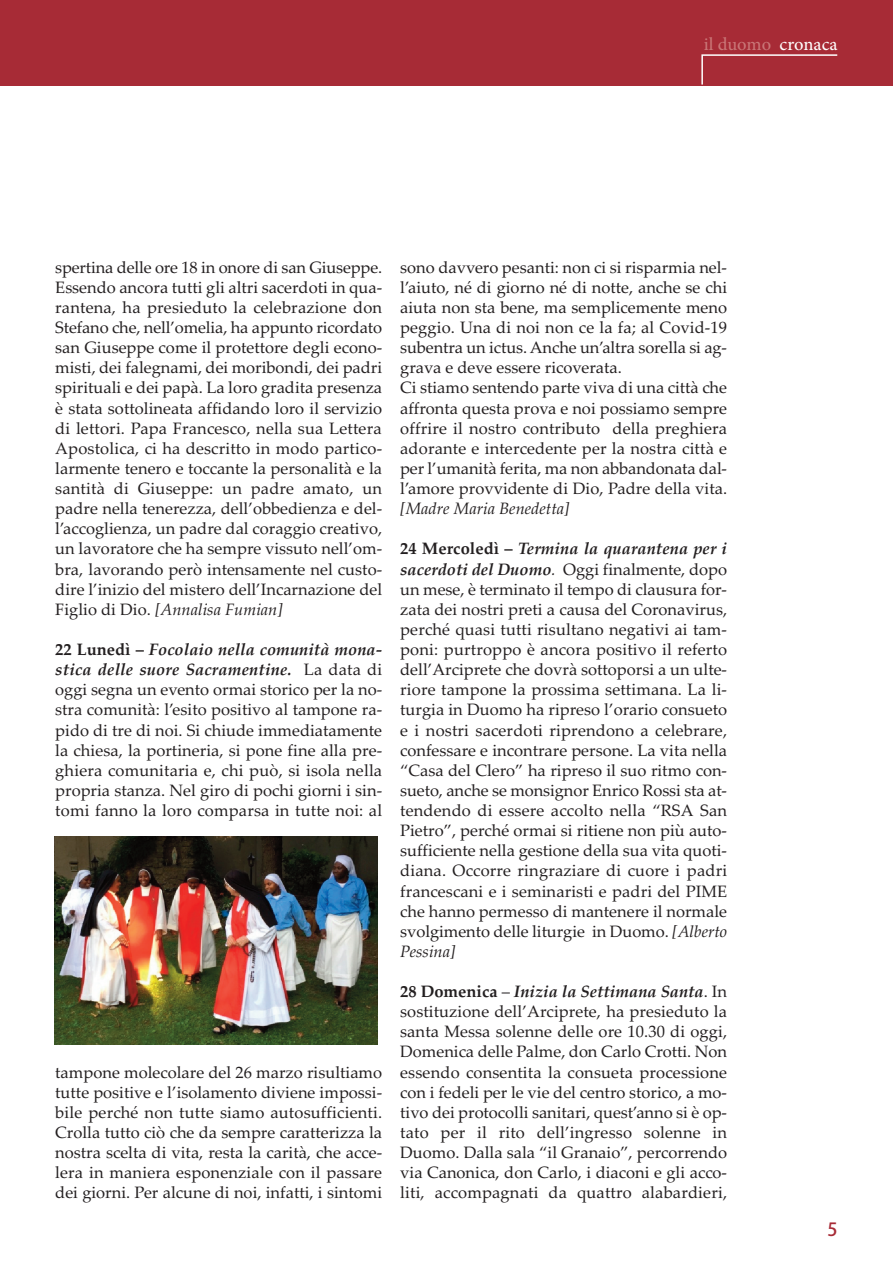
<style>
.page{position:relative;width:893px;height:1263px;background:#fff}
.page>*{position:absolute;margin:0;border:0;box-sizing:border-box;transform-origin:0 0}
.t1{font:18px "Adobe Hebrew";letter-spacing:-.005em;color:#c97677}
.t2{font:18px "Adobe Heiti Std";color:#a72b36}
.t3{font:16.5px/20.1px "Palatino Linotype";color:#231f20;text-align:justify}
.t4{font:italic 16.5px "Palatino Linotype";color:#231f20}
.s1{color:#fff}
.s2{font-style:italic}
.s3{font-weight:700}
.s4{font-weight:700;font-style:italic}
</style>
<div class="page">
<div style="left:0;top:0;width:893px;height:85px;background:#a72b36"></div>
<svg style="left:701px;top:54px;width:138px;height:32px"></svg>
<img style="left:55px;top:837px;width:322px;height:207px">
<p class="t1" style="left:704px;top:38px;width:135px">il duomo <span class="s1">cronaca</span></p>
<p class="t3" style="left:55px;top:257px;width:328px">spertina delle ore 18 in onore di san Giuseppe.<br>Essendo ancora tutti gli altri sacerdoti in qua&shy;rantena, ha presieduto la celebrazione don Stefano che, nell’omelia, ha appunto ricordato san Giuseppe come il protettore degli econo&shy;misti, dei falegnami, dei moribondi, dei padri spirituali e dei papà. La loro gradita presenza è stata sottolineata affidando loro il servizio di lettori. Papa Francesco, nella sua Lettera Apostolica, ci ha descritto in modo partico&shy;larmente tenero e toccante la personalità e la santità di Giuseppe: un padre amato, un padre nella tenerezza, dell’obbedienza e del&shy;l’accoglienza, un padre dal coraggio creativo, un lavoratore che ha sempre vissuto nell’om&shy;bra, lavorando però intensamente nel custo&shy;dire l’inizio del mistero dell’Incarnazione del Figlio di Dio. <span class="s2">[Annalisa Fumian]</span></p>
<p class="t3" style="left:55px;top:639px;width:328px"><span class="s3">22 Lunedì –</span> <span class="s4">Focolaio nella comunità mona&shy;stica delle suore Sacramentine.</span> La data di oggi segna un evento ormai storico per la no&shy;stra comunità: l’esito positivo al tampone ra&shy;pido di tre di noi. Si chiude immediatamente la chiesa, la portineria, si pone fine alla pre&shy;ghiera comunitaria e, chi può, si isola nella propria stanza. Nel giro di pochi giorni i sin&shy;tomi fanno la loro comparsa in tutte noi: al</p>
<p class="t3" style="left:55px;top:1062px;width:328px">tampone molecolare del 26 marzo risultiamo tutte positive e l’isolamento diviene impossi&shy;bile perché non tutte siamo autosufficienti.<br>Crolla tutto ciò che da sempre caratterizza la nostra scelta di vita, resta la carità, che acce&shy;lera in maniera esponenziale con il passare dei giorni. Per alcune di noi, infatti, i sintomi</p>
<p class="t3" style="left:400px;top:257px;width:328px;text-align:left">sono davvero pesanti: non ci si risparmia nel&shy;l’aiuto, né di giorno né di notte, anche se chi aiuta non sta bene, ma semplicemente meno peggio. Una di noi non ce la fa; al Covid-19 subentra un ictus. Anche un’altra sorella si ag&shy;grava e deve essere ricoverata.<br>Ci stiamo sentendo parte viva di una città che affronta questa prova e noi possiamo sempre offrire il nostro contributo della preghiera adorante e intercedente per la nostra città e per l’umanità ferita, ma non abbandonata dal&shy;l’amore provvidente di Dio, Padre della vita.</p>
<p class="t4" style="left:400px;top:499px;width:171px">[Madre Maria Benedetta]</p>
<p class="t3" style="left:400px;top:539px;width:328px"><span class="s3">24 Mercoledì –</span> <span class="s4">Termina la quarantena per i sacerdoti del Duomo</span><span class="s2">.</span> Oggi finalmente, dopo un mese, è terminato il tempo di clausura for&shy;zata dei nostri preti a causa del Coronavirus, perché quasi tutti risultano negativi ai tam&shy;poni: purtroppo è ancora positivo il referto dell’Arciprete che dovrà sottoporsi a un ulte&shy;riore tampone la prossima settimana. La li&shy;turgia in Duomo ha ripreso l’orario consueto e i nostri sacerdoti riprendono a celebrare, confessare e incontrare persone. La vita nella “Casa del Clero” ha ripreso il suo ritmo con&shy;sueto, anche se monsignor Enrico Rossi sta at&shy;tendendo di essere accolto nella “RSA San Pietro”, perché ormai si ritiene non più auto&shy;sufficiente nella gestione della sua vita quoti&shy;diana. Occorre ringraziare di cuore i padri francescani e i seminaristi e padri del PIME che hanno permesso di mantenere il normale svolgimento delle liturgie in Duomo. <span class="s2">[Alberto Pessina]</span></p>
<p class="t3" style="left:400px;top:981px;width:328px"><span class="s3">28 Domenica</span> – <span class="s4">Inizia la Settimana Santa</span>. In sostituzione dell’Arciprete, ha presieduto la santa Messa solenne delle ore 10.30 di oggi, Domenica delle Palme, don Carlo Crotti. Non essendo consentita la consueta processione con i fedeli per le vie del centro storico, a mo&shy;tivo dei protocolli sanitari, quest’anno si è op&shy;tato per il rito dell’ingresso solenne in Duomo. Dalla sala “il Granaio”, percorrendo via Canonica, don Carlo, i diaconi e gli acco&shy;liti, accompagnati da quattro alabardieri,</p>
<p class="t2" style="left:828px;top:1219px;width:12px">5</p>
</div>
